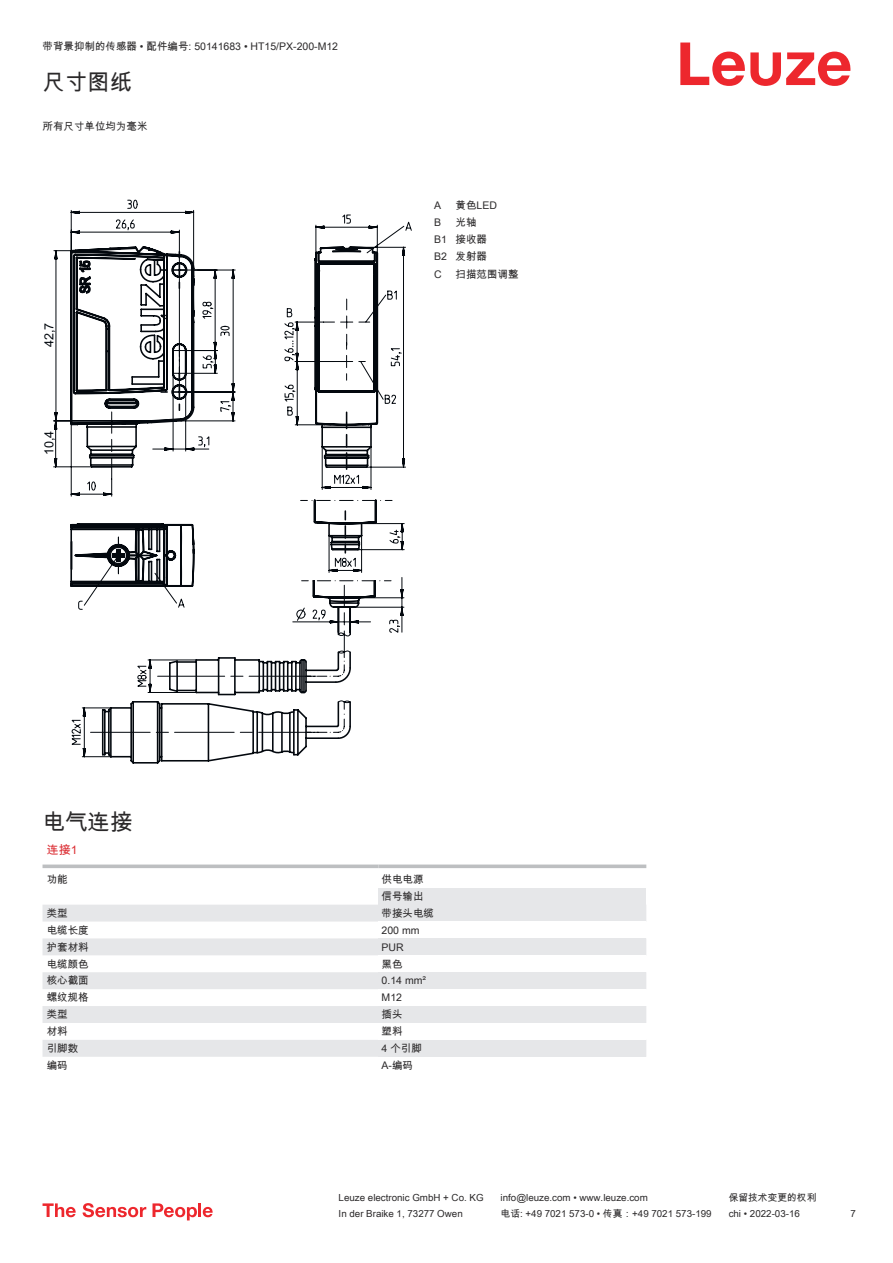
<style>
.page{position:relative;width:893px;height:1263px;background:#fff}
.page>*{position:absolute;margin:0;border:0;box-sizing:border-box;transform-origin:0 0}
.t1{font:22.5px "Arial Unicode MS";color:#2b292a}
.t2{font:12.6px "Arial";color:#03080e}
.t3{font:12px "Arial Unicode MS";color:#db2a30}
.t4{font:10.5px/17px "Arial Unicode MS";color:#2b292a}
.t5{font:9.75px "Arial Unicode MS";color:#2b292a}
</style>
<div class="page">
<svg style="left:680px;top:43px;width:170px;height:43px"></svg>
<svg style="left:43px;top:905px;width:335px;height:152px;fill:#e6e7e9"></svg>
<svg style="left:43px;top:864px;width:335px;height:4px"></svg>
<svg style="left:378px;top:864px;width:268px;height:4px"></svg>
<div style="left:378px;top:888px;width:268px;height:17px;background:#e6e7e9"></div>
<div style="left:378px;top:905px;width:268px;height:16px;background:#e6e7e9"></div>
<div style="left:378px;top:938px;width:268px;height:17px;background:#e6e7e9"></div>
<div style="left:378px;top:972px;width:268px;height:17px;background:#e6e7e9"></div>
<div style="left:378px;top:1006px;width:268px;height:17px;background:#e6e7e9"></div>
<div style="left:378px;top:1040px;width:268px;height:17px;background:#e6e7e9"></div>
<svg style="left:43px;top:1203px;width:33px;height:14px"></svg>
<svg style="left:83px;top:1203px;width:63px;height:14px"></svg>
<svg style="left:153px;top:1203px;width:44px;height:17px"></svg>
<hr style="left:198px;top:1203px;width:3px;height:14px;background:#ed272d">
<svg style="left:203px;top:1207px;width:10px;height:10px"></svg>
<svg style="left:53px;top:200px;width:359px;height:557px"></svg>
<svg style="left:69px;top:245px;width:279px;height:309px"></svg>
<p class="t4" style="left:43px;top:38px;width:297px">带背景抑制的传感器 • 配件编号: 50141683 • HT15/PX-200-M12</p>
<h1 class="t1" style="left:43px;top:66px;width:91px">尺寸图纸</h1>
<p class="t4" style="left:43px;top:118px;width:106px">所有尺寸单位均为毫米</p>
<p class="t2" style="left:44px;top:347px;width:26px;rotate:-90deg">42,7</p>
<p class="t2" style="left:44px;top:455px;width:26px;rotate:-90deg">10,4</p>
<p class="t4" style="left:434px;top:197px;width:9px">A</p>
<p class="t4" style="left:456px;top:197px;width:43px">黄色LED</p>
<p class="t4" style="left:434px;top:214px;width:9px">B</p>
<p class="t4" style="left:434px;top:214px;width:54px;text-indent:21px">光轴<br>B1 接收器<br>B2 发射器<br>C</p>
<p class="t4" style="left:456px;top:265px;width:64px">扫描范围调整</p>
<h1 class="t1" style="left:43px;top:806px;width:91px">电气连接</h1>
<p class="t3" style="left:47px;top:841px;width:32px">连接1</p>
<p class="t4" style="left:47px;top:871px;width:22px">功能</p>
<p class="t4" style="left:382px;top:871px;width:43px">供电电源信号输出</p>
<p class="t4" style="left:47px;top:904px;width:22px">类型</p>
<p class="t4" style="left:382px;top:904px;width:54px">带接头电缆</p>
<p class="t4" style="left:47px;top:921px;width:43px">电缆长度</p>
<p class="t4" style="left:382px;top:921px;width:39px">200 mm</p>
<p class="t4" style="left:47px;top:938px;width:43px">护套材料</p>
<p class="t4" style="left:382px;top:938px;width:24px">PUR</p>
<p class="t4" style="left:47px;top:955px;width:43px">电缆颜色</p>
<p class="t4" style="left:382px;top:955px;width:22px">黑色</p>
<p class="t4" style="left:47px;top:972px;width:43px">核心截面</p>
<p class="t4" style="left:382px;top:972px;width:46px">0.14 mm²</p>
<p class="t4" style="left:47px;top:989px;width:43px">螺纹规格</p>
<p class="t4" style="left:382px;top:989px;width:22px">M12</p>
<p class="t4" style="left:47px;top:1006px;width:22px">类型</p>
<p class="t4" style="left:382px;top:1006px;width:22px">插头</p>
<p class="t4" style="left:47px;top:1023px;width:22px">材料</p>
<p class="t4" style="left:382px;top:1023px;width:22px">塑料</p>
<p class="t4" style="left:47px;top:1040px;width:33px">引脚数</p>
<p class="t4" style="left:382px;top:1040px;width:42px">4 个引脚</p>
<p class="t4" style="left:47px;top:1056px;width:22px">编码</p>
<p class="t4" style="left:382px;top:1056px;width:33px">A-编码</p>
<p class="t5" style="left:339px;top:1191px;width:146px">Leuze electronic GmbH + Co. KG</p>
<p class="t5" style="left:501px;top:1191px;width:149px">info@leuze.com • www.leuze.com</p>
<p class="t5" style="left:729px;top:1191px;width:89px">保留技术变更的权利</p>
<p class="t5" style="left:339px;top:1206px;width:126px">In der Braike 1, 73277 Owen</p>
<p class="t5" style="left:501px;top:1206px;width:212px">电话: +49 7021 573-0 • 传真：+49 7021 573-199</p>
<p class="t5" style="left:729px;top:1206px;width:73px">chi • 2022-03-16</p>
<p class="t5" style="left:850px;top:1206px;width:7px">7</p>
</div>
